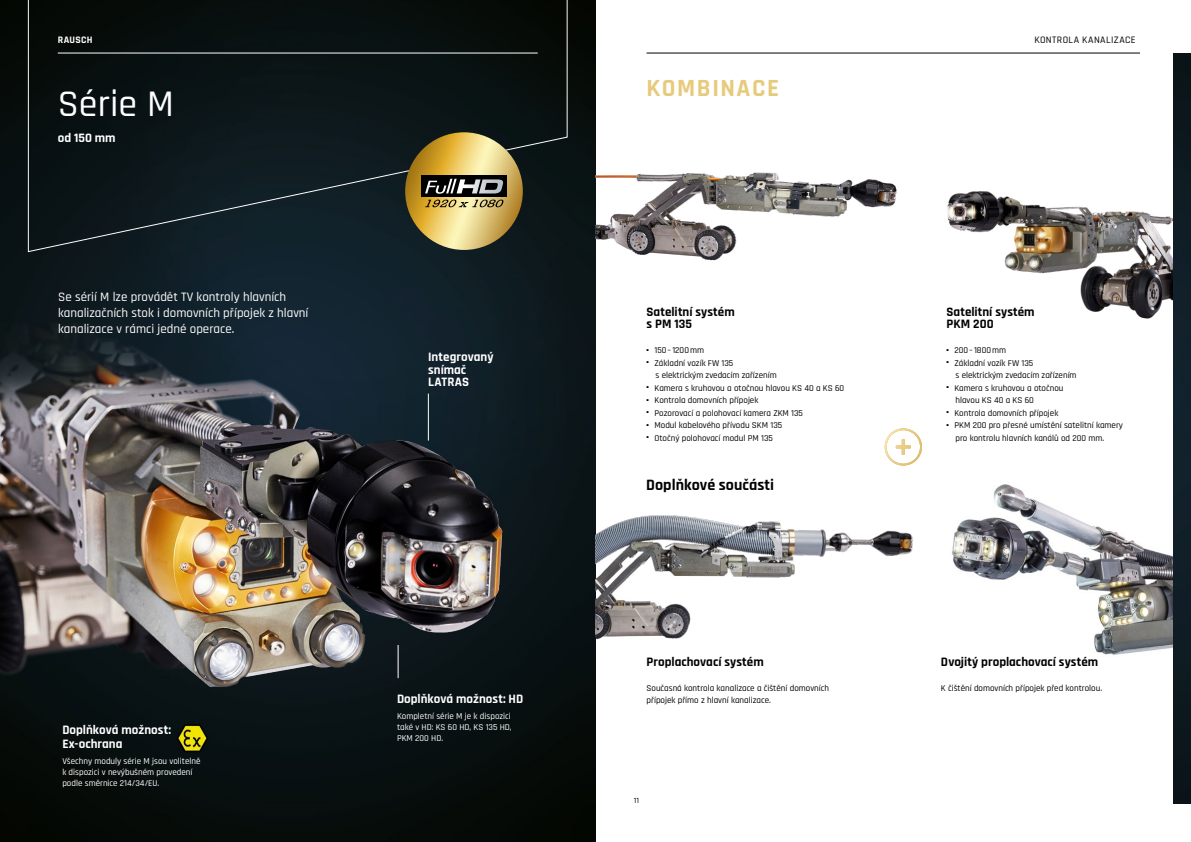
<style>
.page{position:relative;width:1191px;height:842px;background:#fff}
.page>*{position:absolute;margin:0;border:0;box-sizing:border-box;transform-origin:0 0}
.t1{font:500 38px "Rajdhani";color:#fff}
.t2{font:700 25px "Rajdhani";letter-spacing:.06em;color:#e7cb7c}
.t3{font:700 16px "Rajdhani";color:#000}
.t4{font:500 13px/16px "Rajdhani";color:#fff}
.t5{font:700 13px/12.5px "Rajdhani";color:#000}
.t6{font:700 13px/12.5px "Rajdhani";color:#fff}
.t7{font:500 10px "Rajdhani";letter-spacing:.045em;color:#000}
.t8{font:700 10px "Rajdhani";letter-spacing:.03em;color:#fff}
.t9{font:500 9px/12.5px "Rajdhani";color:#000}
.t10{font:500 9px/11px "Rajdhani";color:#fff;text-align:justify}
.t11{font:500 8px "Rajdhani";color:#000}
</style>
<div class="page">
<hr style="left:646px;top:53px;width:494px;height:1px;background:#000">
<img style="left:0;top:0;width:595px;height:842px">
<img style="left:952px;top:473px;width:222px;height:214px">
<img style="left:947px;top:191px;width:226px;height:127px">
<img style="left:595px;top:136px;width:302px;height:138px">
<img style="left:0;top:323px;width:507px;height:418px">
<hr style="left:398px;top:645px;width:1px;height:33px;background:#fff">
<hr style="left:428px;top:394px;width:1px;height:47px;background:#fff">
<img style="left:884px;top:428px;width:38px;height:38px">
<img style="left:595px;top:503px;width:319px;height:144px">
<img style="left:174px;top:722px;width:36px;height:32px">
<img style="left:1174px;top:54px;width:17px;height:749px">
<svg style="left:28px;top:0;width:540px;height:253px;background:#0c1618"></svg>
<svg style="left:405px;top:132px;width:118px;height:118px;background:#d8b963"></svg>
<div style="left:421px;top:176px;width:86px;height:21px;background:#000"></div>
<img style="left:425px;top:179px;width:78px;height:15px">
<svg style="left:425px;top:200px;width:79px;height:7px"></svg>
<p class="t8" style="left:58px;top:34px;width:36px">RAUSCH</p>
<p class="t7" style="left:1034px;top:34px;width:103px">KONTROLA KANALIZACE</p>
<h1 class="t1" style="left:58px;top:81px;width:118px">Série M</h1>
<h3 class="t6" style="left:58px;top:132px;width:59px">od 150 mm</h3>
<h3 class="t4" style="left:58px;top:289px;width:252px">Se sérií M lze provádět TV kontroly hlavních kanalizačních stok i domovních přípojek z hlavní kanalizace v rámci jedné operace.</h3>
<h3 class="t6" style="left:428px;top:351px;width:67px">Integrovaný snímač<br>LATRAS</h3>
<h3 class="t6" style="left:62px;top:724px;width:110px;line-height:14px">Doplňková možnost:<br>Ex-ochrana</h3>
<p class="t10" style="left:62px;top:756px;width:140px;text-align:left">Všechny moduly série M jsou volitelně k dispozici v nevýbušném provedení podle směrnice 214/34/EU.</p>
<h3 class="t6" style="left:397px;top:693px;width:128px">Doplňková možnost: HD</h3>
<p class="t10" style="left:397px;top:711px;width:116px">Kompletní série M je k dispozici také v HD: KS 60 HD, KS 135 HD, PKM 200 HD.</p>
<h2 class="t2" style="left:646px;top:73px;width:134px">KOMBINACE</h2>
<h3 class="t5" style="left:646px;top:305px;width:90px">Satelitní systém s PM 135</h3>
<p class="t9" style="left:646px;top:344px;width:59px"><sup>■</sup> 150– 1200mm</p>
<p class="t9" style="left:655px;top:357px;width:123px;text-indent:-9px"><sup>■</sup> Základní vozík FW 135<br>s elektrickým zvedacím zařízením</p>
<p class="t9" style="left:646px;top:382px;width:199px"><sup>■</sup> Kamera s kruhovou a otočnou hlavou KS 40 a KS 60</p>
<p class="t9" style="left:646px;top:394px;width:113px"><sup>■</sup> Kontrola domovních přípojek</p>
<p class="t9" style="left:646px;top:407px;width:158px"><sup>■</sup> Pozorovací a polohovací kamera ZKM 135</p>
<p class="t9" style="left:646px;top:419px;width:137px"><sup>■</sup> Modul kabelového přívodu SKM 135</p>
<p class="t9" style="left:646px;top:432px;width:128px"><sup>■</sup> Otočný polohovací modul PM 135</p>
<h3 class="t3" style="left:646px;top:475px;width:129px">Doplňkové součásti</h3>
<h3 class="t5" style="left:646px;top:655px;width:119px">Proplachovací systém</h3>
<p class="t9" style="left:646px;top:682px;width:184px">Současná kontrola kanalizace a čištění domovních přípojek přímo z hlavní kanalizace.</p>
<p class="t11" style="left:634px;top:796px;width:7px">11</p>
<h3 class="t5" style="left:946px;top:305px;width:90px">Satelitní systém<br>PKM 200</h3>
<p class="t9" style="left:946px;top:344px;width:61px"><sup>■</sup> 200– 1800mm</p>
<p class="t9" style="left:955px;top:357px;width:123px;text-indent:-9px"><sup>■</sup> Základní vozík FW 135<br>s elektrickým zvedacím zařízením</p>
<p class="t9" style="left:955px;top:382px;width:109px;text-indent:-9px"><sup>■</sup> Kamera s kruhovou a otočnou hlavou KS 40 a KS 60</p>
<p class="t9" style="left:946px;top:407px;width:113px"><sup>■</sup> Kontrola domovních přípojek</p>
<p class="t9" style="left:955px;top:419px;width:169px;text-indent:-9px"><sup>■</sup> PKM 200 pro přesné umístění satelitní kamery pro kontrolu hlavních kanálů od 200 mm.</p>
<h3 class="t5" style="left:941px;top:655px;width:159px">Dvojitý proplachovací systém</h3>
<p class="t9" style="left:941px;top:682px;width:163px">K čištění domovních přípojek před kontrolou.</p>
</div>
